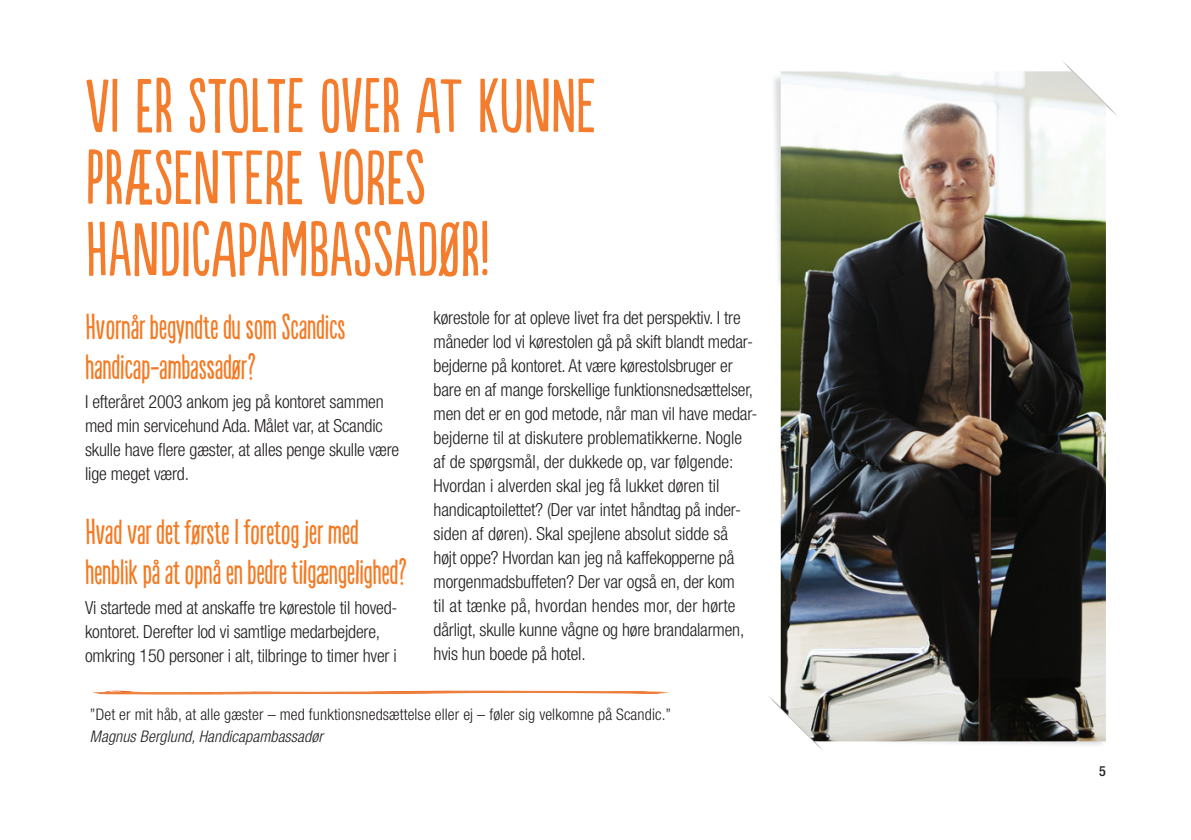
<style>
.page{position:relative;width:1191px;height:840px;background:#fff}
.page>*{position:absolute;margin:0;border:0;box-sizing:border-box;transform-origin:0 0}
.t1{font:72px/71.8px "Populaire For Scandic";letter-spacing:.015em;color:#f47d2d}
.t2{font:34px/40px "Populaire For Scandic";letter-spacing:-.01em;color:#f47921}
.t3{font:300 condensed 18px/24px "Helvetica Neue LT Std";letter-spacing:-.01em;color:#231f20}
.t4{font:300 condensed 16px "Helvetica Neue LT Std";letter-spacing:.005em;color:#231f20}
.t5{font:italic 300 condensed 16px "Helvetica Neue LT Std";letter-spacing:.005em;color:#231f20}
.t6{font:500 condensed 14px "Helvetica Neue LT Std";color:#231f20}
</style>
<div class="page">
<svg style="left:1063px;top:61px;width:54px;height:55px"></svg>
<svg style="left:768px;top:696px;width:56px;height:54px"></svg>
<img style="left:871px;top:741px;width:235px;height:4px">
<img style="left:780px;top:71px;width:326px;height:670px">
<img style="left:92px;top:690px;width:578px;height:5px">
<h1 class="t1" style="left:85px;top:69px;width:512px">Vi er stolte over at kunne præsentere vores handicapambassadør!</h1>
<h2 class="t2" style="left:85px;top:306px;width:262px">Hvornår begyndte du som Scandics handicap-ambassadør?</h2>
<p class="t3" style="left:85px;top:389px;width:316px">I efteråret 2003 ankom jeg på kontoret sammen med min servicehund Ada. Målet var, at Scandic skulle have flere gæster, at alles penge skulle være lige meget værd.</p>
<h2 class="t2" style="left:85px;top:511px;width:323px">Hvad var det første I foretog jer med henblik på at opnå en bedre tilgængelighed?</h2>
<p class="t3" style="left:85px;top:595px;width:314px">Vi startede med at anskaffe tre kørestole til hoved&shy;kontoret. Derefter lod vi samtlige medarbejdere, omkring 150 personer i alt, tilbringe to timer hver i</p>
<p class="t3" style="left:433px;top:305px;width:325px">kørestole for at opleve livet fra det perspektiv. I tre måneder lod vi kørestolen gå på skift blandt medar&shy;bejderne på kontoret. At være kørestolsbruger er bare en af mange forskellige funktionsnedsættelser, men det er en god metode, når man vil have medar&shy;bejderne til at diskutere problematikkerne. Nogle af de spørgsmål, der dukkede op, var følgende:<br>Hvordan i alverden skal jeg få lukket døren til handicaptoilettet? (Der var intet håndtag på inder&shy;siden af døren). Skal spejlene absolut sidde så<br>højt oppe? Hvordan kan jeg nå kaffekopperne på morgenmadsbuffeten? Der var også en, der kom<br>til at tænke på, hvordan hendes mor, der hørte dårligt, skulle kunne vågne og høre brandalarmen, hvis hun boede på hotel.</p>
<p class="t4" style="left:90px;top:704px;width:583px">”Det er mit håb, at alle gæster – med funktionsnedsættelse eller ej – føler sig velkomne på Scandic.”</p>
<p class="t5" style="left:90px;top:726px;width:234px">Magnus Berglund, Handicapambassadør</p>
<p class="t6" style="left:1099px;top:761px;width:8px">5</p>
</div>
